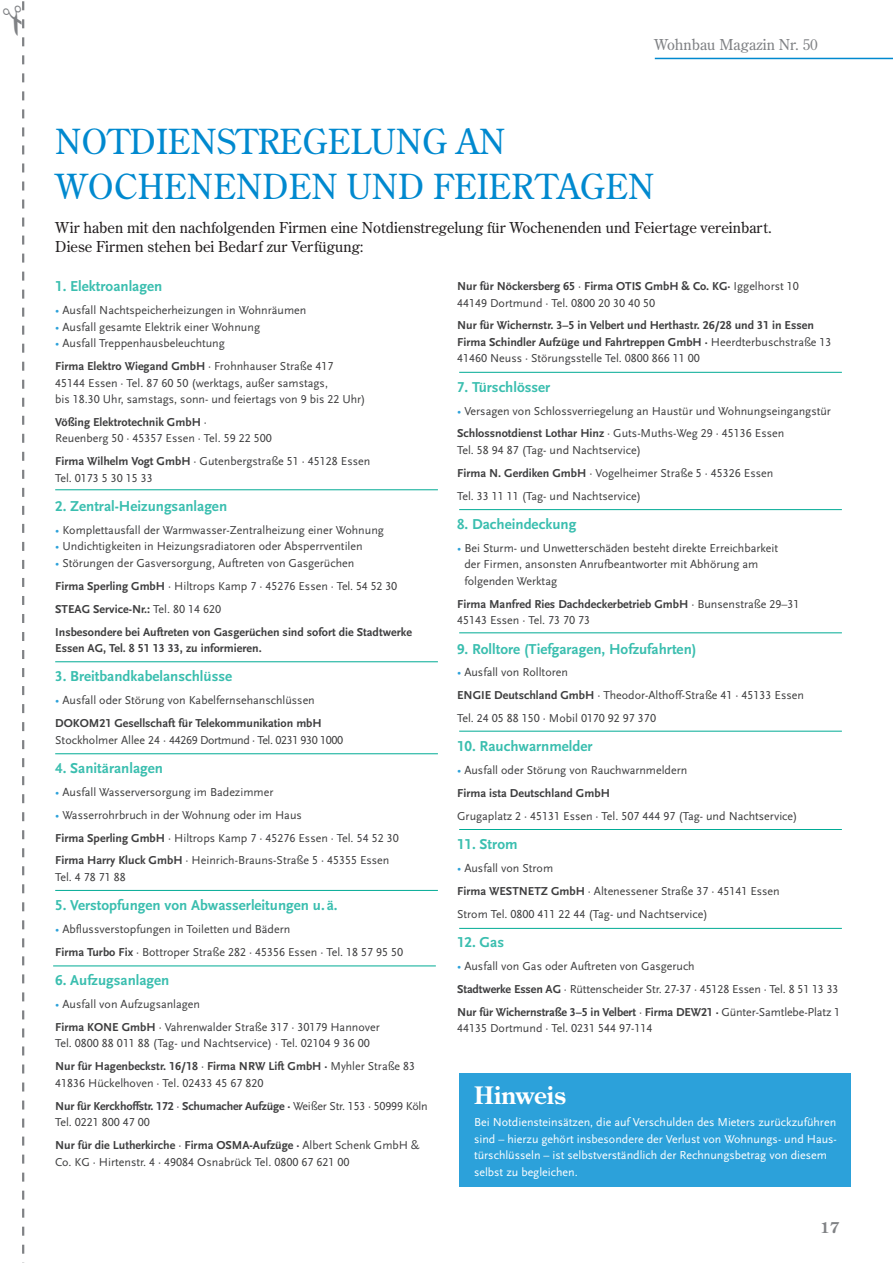
<style>
.page{position:relative;width:893px;height:1263px;background:#fff}
.page>*{position:absolute;margin:0;border:0;box-sizing:border-box;transform-origin:0 0}
.t1{font:34.5px/45px "Century Old Style Std";color:#0089cf}
.t2{font:700 24px "Century Old Style Std";color:#fff}
.t3{font:700 15px "Scala Sans LF";color:#3abeaf}
.t4{font:15px/19.5px "Century Old Style Std";color:#231f20}
.t5{font:15px "Century Old Style Std";color:#808285}
.t6{font:700 15px "Century Old Style Std";color:#808285}
.t7{font:12px/16.5px "Scala Sans LF";color:#3e3e3f}
.t8{font:700 12px/16.5px "Scala Sans LF";color:#3e3e3f}
.t9{font:12px/16.5px "Scala Sans LF";color:#fff}
.t10{font:12px/16.5px "Scala Sans LF";letter-spacing:-.03em;color:#3e3e3f}
.s1{color:#2ca1da}
.s2{font-weight:700}
.s3{font-weight:400}
</style>
<div class="page">
<hr style="left:655px;top:58px;width:238px;height:1px;background:#0089cf">
<div style="left:459px;top:1073px;width:391px;height:113px;background:#2ca1da"></div>
<hr style="left:55px;top:489px;width:383px;height:1px;background:#00ab95">
<hr style="left:55px;top:661px;width:383px;height:1px;background:#00ab95">
<hr style="left:55px;top:753px;width:383px;height:1px;background:#00ab95">
<hr style="left:55px;top:890px;width:383px;height:1px;background:#00ab95">
<hr style="left:53px;top:965px;width:383px;height:1px;background:#00ab95">
<hr style="left:459px;top:372px;width:383px;height:1px;background:#00ab95">
<hr style="left:459px;top:509px;width:383px;height:1px;background:#00ab95">
<hr style="left:459px;top:632px;width:383px;height:1px;background:#00ab95">
<hr style="left:459px;top:731px;width:383px;height:1px;background:#00ab95">
<hr style="left:459px;top:829px;width:383px;height:1px;background:#00ab95">
<hr style="left:459px;top:928px;width:383px;height:1px;background:#00ab95">
<svg style="left:22px;top:1px;width:3px;height:1262px"></svg>
<p class="t5" style="left:654px;top:35px;width:165px">Wohnbau Magazin Nr. 50</p>
<p class="t1" style="left:55px;top:118px;width:601px">NOTDIENSTREGELUNG AN<br>WOCHENENDEN UND FEIERTAGEN</p>
<p class="t4" style="left:55px;top:217px;width:718px">Wir haben mit den nachfolgenden Firmen eine Notdienstregelung für Wochenenden und Feiertage vereinbart.<br>Diese Firmen stehen bei Bedarf zur Verfügung:</p>
<p class="t3" style="left:55px;top:278px;width:108px">1. Elektroanlagen</p>
<p class="t7" style="left:55px;top:302px;width:253px"><span class="s1">•</span> Ausfall Nachtspeicherheizungen in Wohnräumen</p>
<p class="t7" style="left:55px;top:319px;width:206px"><span class="s1">•</span> Ausfall gesamte Elektrik einer Wohnung</p>
<p class="t7" style="left:55px;top:335px;width:171px"><span class="s1">•</span> Ausfall Treppenhausbeleuchtung</p>
<p class="t7" style="left:55px;top:358px;width:312px"><span class="s2">Firma Elektro Wiegand GmbH</span> · Frohnhauser Straße 417<br>45144 Essen · Tel. 87 60 50 (werktags, außer samstags,<br>bis 18.30 Uhr, samstags, sonn- und feiertags von 9 bis 22 Uhr)</p>
<p class="t7" style="left:55px;top:414px;width:218px"><span class="s2">Vößing Elektrotechnik GmbH</span> ·<br>Reuenberg 50 · 45357 Essen · Tel. 59 22 500</p>
<p class="t7" style="left:55px;top:453px;width:317px"><span class="s2">Firma Wilhelm Vogt GmbH</span> · Gutenbergstraße 51 · 45128 Essen<br>Tel. 0173 5 30 15 33</p>
<p class="t3" style="left:55px;top:498px;width:173px">2. Zentral-Heizungsanlagen</p>
<p class="t7" style="left:55px;top:522px;width:330px"><span class="s1">•</span> Komplettausfall der Warmwasser-Zentralheizung einer Wohnung</p>
<p class="t7" style="left:55px;top:539px;width:309px"><span class="s1">•</span> Undichtigkeiten in Heizungsradiatoren oder Absperrventilen</p>
<p class="t7" style="left:55px;top:555px;width:301px"><span class="s1">•</span> Störungen der Gasversorgung, Auftreten von Gasgerüchen</p>
<p class="t7" style="left:55px;top:578px;width:343px"><span class="s2">Firma Sperling GmbH</span> · Hiltrops Kamp 7 · 45276 Essen · Tel. 54 52 30</p>
<p class="t8" style="left:55px;top:601px;width:167px">STEAG Service-Nr.: <span class="s3">Tel. 80 14 620</span></p>
<p class="t8" style="left:55px;top:624px;width:358px">Insbesondere bei Auftreten von Gasgerüchen sind sofort die Stadtwerke<br>Essen AG, Tel. 8 51 13 33, zu informieren.</p>
<p class="t3" style="left:55px;top:668px;width:178px">3. Breitbandkabelanschlüsse</p>
<p class="t7" style="left:55px;top:692px;width:261px"><span class="s1">•</span> Ausfall oder Störung von Kabelfernsehanschlüssen</p>
<p class="t10" style="left:55px;top:715px;width:289px"><span class="s2">DOKOM21 Gesellschaft für Telekommunikation mbH<br></span>Stockholmer Allee 24 · 44269 Dortmund · Tel. 0231 930 1000</p>
<p class="t3" style="left:55px;top:760px;width:109px">4. Sanitäranlagen</p>
<p class="t7" style="left:55px;top:784px;width:220px"><span class="s1">•</span> Ausfall Wasserversorgung im Badezimmer</p>
<p class="t7" style="left:55px;top:807px;width:248px"><span class="s1">•</span> Wasserrohrbruch in der Wohnung oder im Haus</p>
<p class="t7" style="left:55px;top:830px;width:345px"><span class="s2">Firma Sperling GmbH</span> · Hiltrops Kamp 7 · 45276 Essen · Tel. 54 52 30</p>
<p class="t7" style="left:55px;top:852px;width:336px"><span class="s2">Firma Harry Kluck GmbH</span> · Heinrich-Brauns-Straße 5 · 45355 Essen<br>Tel. 4 78 71 88</p>
<p class="t3" style="left:55px;top:897px;width:284px">5. Verstopfungen von Abwasserleitungen u. ä.</p>
<p class="t7" style="left:55px;top:921px;width:237px"><span class="s1">•</span> Abflussverstopfungen in Toiletten und Bädern</p>
<p class="t7" style="left:55px;top:944px;width:350px"><span class="s2">Firma Turbo Fix</span> · Bottroper Straße 282 · 45356 Essen · Tel. 18 57 95 50</p>
<p class="t3" style="left:55px;top:972px;width:116px">6. Aufzugsanlagen</p>
<p class="t7" style="left:55px;top:996px;width:146px"><span class="s1">•</span> Ausfall von Aufzugsanlagen</p>
<p class="t7" style="left:55px;top:1019px;width:326px"><span class="s2">Firma KONE GmbH</span> · Vahrenwalder Straße 317 · 30179 Hannover<br>Tel. 0800 88 011 88 (Tag- und Nachtservice) · Tel. 02104 9 36 00</p>
<p class="t7" style="left:55px;top:1058px;width:362px"><span class="s2">Nur für Hagenbeckstr. 16/18</span> · <span class="s2">Firma NRW Lift GmbH ·</span> Myhler Straße 83<br>41836 Hückelhoven · Tel. 02433 45 67 820</p>
<p class="t8" style="left:55px;top:1098px;width:374px">Nur für Kerckhoffstr. 172 <span class="s3">·</span> Schumacher Aufzüge · <span class="s3">Weißer Str. 153 · 50999 Köln<br>Tel. 0221 800 47 00</span></p>
<p class="t7" style="left:55px;top:1137px;width:366px"><span class="s2">Nur für die Lutherkirche</span> · <span class="s2">Firma OSMA-Aufzüge ·</span> Albert Schenk GmbH &amp;<br>Co. KG · Hirtenstr. 4 · 49084 Osnabrück Tel. 0800 67 621 00</p>
<p class="t7" style="left:457px;top:278px;width:343px"><span class="s2">Nur für Nöckersberg 65</span> · <span class="s2">Firma OTIS GmbH &amp; Co. KG·</span> Iggelhorst 10<br>44149 Dortmund · Tel. 0800 20 30 40 50</p>
<p class="t8" style="left:457px;top:318px;width:376px">Nur für Wichernstr. 3–5 in Velbert und Herthastr. 26/28 und 31 in Essen<br>Firma Schindler Aufzüge und Fahrtreppen GmbH · <span class="s3">Heerdterbuschstraße 13<br>41460 Neuss · Störungsstelle Tel. 0800 866 11 00</span></p>
<p class="t3" style="left:457px;top:379px;width:95px">7. Türschlösser</p>
<p class="t7" style="left:457px;top:403px;width:375px"><span class="s1">•</span> Versagen von Schlossverriegelung an Haustür und Wohnungseingangstür</p>
<p class="t7" style="left:457px;top:426px;width:329px"><span class="s2">Schlossnotdienst Lothar Hinz</span> · Guts-Muths-Weg 29 · 45136 Essen<br>Tel. 58 94 87 (Tag- und Nachtservice)</p>
<p class="t7" style="left:457px;top:465px;width:318px"><span class="s2">Firma N. Gerdiken GmbH</span> · Vogelheimer Straße 5 · 45326 Essen</p>
<p class="t7" style="left:457px;top:488px;width:185px">Tel. 33 11 11 (Tag- und Nachtservice)</p>
<p class="t3" style="left:457px;top:516px;width:121px">8. Dacheindeckung</p>
<p class="t7" style="left:464px;top:540px;width:315px;text-indent:-7px"><span class="s1">•</span> Bei Sturm- und Unwetterschäden besteht direkte Erreichbarkeit der Firmen, ansonsten Anrufbeantworter mit Abhörung am folgenden Werktag</p>
<p class="t7" style="left:457px;top:596px;width:344px"><span class="s2">Firma Manfred Ries Dachdeckerbetrieb GmbH</span> · Bunsenstraße 29–31<br>45143 Essen · Tel. 73 70 73</p>
<p class="t3" style="left:457px;top:640px;width:241px">9. Rolltore (Tiefgaragen, Hofzufahrten)</p>
<p class="t7" style="left:457px;top:664px;width:112px"><span class="s1">•</span> Ausfall von Rolltoren</p>
<p class="t7" style="left:457px;top:687px;width:348px"><span class="s2">ENGIE Deutschland GmbH</span> · Theodor-Althoff-Straße 41 · 45133 Essen</p>
<p class="t7" style="left:457px;top:710px;width:200px">Tel. 24 05 88 150 · Mobil 0170 92 97 370</p>
<p class="t3" style="left:457px;top:738px;width:137px">10. Rauchwarnmelder</p>
<p class="t7" style="left:457px;top:762px;width:232px"><span class="s1">•</span> Ausfall oder Störung von Rauchwarnmeldern</p>
<p class="t8" style="left:457px;top:785px;width:154px">Firma ista Deutschland GmbH</p>
<p class="t7" style="left:457px;top:808px;width:342px">Grugaplatz 2 · 45131 Essen · Tel. 507 444 97 (Tag- und Nachtservice)</p>
<p class="t3" style="left:457px;top:836px;width:62px">11. Strom</p>
<p class="t7" style="left:457px;top:860px;width:98px"><span class="s1">•</span> Ausfall von Strom</p>
<p class="t7" style="left:457px;top:883px;width:324px"><span class="s2">Firma WESTNETZ GmbH</span> · Altenessener Straße 37 · 45141 Essen</p>
<p class="t7" style="left:457px;top:906px;width:252px">Strom Tel. 0800 411 22 44 (Tag- und Nachtservice)</p>
<p class="t3" style="left:457px;top:934px;width:48px">12. Gas</p>
<p class="t7" style="left:457px;top:958px;width:239px"><span class="s1">•</span> Ausfall von Gas oder Auftreten von Gasgeruch</p>
<p class="t7" style="left:457px;top:981px;width:383px"><span class="s2">Stadtwerke Essen AG</span> · Rüttenscheider Str. 27-37 · 45128 Essen · Tel. 8 51 13 33</p>
<p class="t7" style="left:457px;top:1004px;width:385px"><span class="s2">Nur für Wichernstraße 3–5 in Velbert</span> · <span class="s2">Firma DEW21 ·</span> Günter-Samtlebe-Platz 1<br>44135 Dortmund · Tel. 0231 544 97-114</p>
<p class="t2" style="left:474px;top:1080px;width:94px">Hinweis</p>
<p class="t9" style="left:474px;top:1114px;width:364px">Bei Notdiensteinsätzen, die auf Verschulden des Mieters zurückzuführen sind – hierzu gehört insbesondere der Verlust von Wohnungs- und Haus&shy;türschlüsseln – ist selbstverständlich der Rechnungsbetrag von diesem selbst zu begleichen.</p>
<p class="t6" style="left:820px;top:1218px;width:21px">17</p>
</div>
